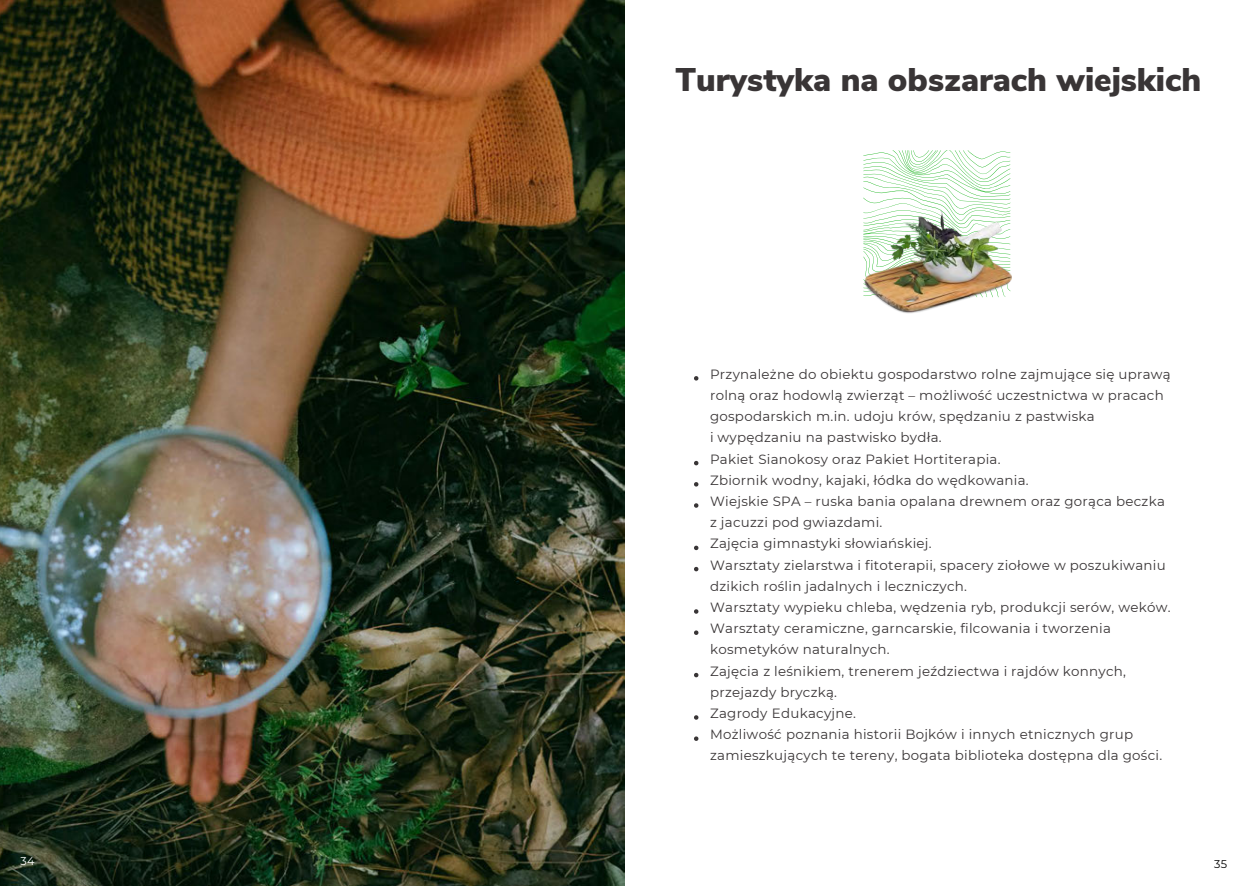
<style>
.page{position:relative;width:1248px;height:886px;background:#fff}
.page>*{position:absolute;margin:0;border:0;box-sizing:border-box;transform-origin:0 0}
.t1{font:900 32.75px "Nunito Sans";color:#393536}
.t2{font:13.38px/21.2px "Montserrat";letter-spacing:.02em;color:#393536}
.t3{font:11.25px "Montserrat";color:#fff}
.t4{font:11.25px "Montserrat";color:#000}
</style>
<div class="page">
<img style="left:0;top:0;width:624px;height:886px">
<svg style="left:863px;top:150px;width:147px;height:146px"></svg>
<img style="left:864px;top:210px;width:147px;height:103px">
<svg style="left:694px;top:376px;width:4px;height:4px"></svg>
<svg style="left:694px;top:461px;width:4px;height:4px"></svg>
<svg style="left:694px;top:482px;width:4px;height:4px"></svg>
<svg style="left:694px;top:503px;width:4px;height:5px"></svg>
<svg style="left:694px;top:546px;width:4px;height:4px"></svg>
<svg style="left:694px;top:567px;width:4px;height:4px"></svg>
<svg style="left:694px;top:609px;width:4px;height:5px"></svg>
<svg style="left:694px;top:630px;width:4px;height:5px"></svg>
<svg style="left:694px;top:673px;width:4px;height:4px"></svg>
<svg style="left:694px;top:715px;width:4px;height:5px"></svg>
<svg style="left:694px;top:736px;width:4px;height:5px"></svg>
<h1 class="t1" style="left:675px;top:55px;width:527px">Turystyka na obszarach wiejskich</h1>
<p class="t2" style="left:710px;top:363px;width:462px">Przynależne do obiektu gospodarstwo rolne zajmujące się uprawą rolną oraz hodowlą zwierząt – możliwość uczestnictwa w pracach gospodarskich m.in. udoju krów, spędzaniu z pastwiska<br>i wypędzaniu na pastwisko bydła.<br>Pakiet Sianokosy oraz Pakiet Hortiterapia.<br>Zbiornik wodny, kajaki, łódka do wędkowania.<br>Wiejskie SPA – ruska bania opalana drewnem oraz gorąca beczka z jacuzzi pod gwiazdami.<br>Zajęcia gimnastyki słowiańskiej.<br>Warsztaty zielarstwa i fitoterapii, spacery ziołowe w poszukiwaniu dzikich roślin jadalnych i leczniczych.<br>Warsztaty wypieku chleba, wędzenia ryb, produkcji serów, weków.<br>Warsztaty ceramiczne, garncarskie, filcowania i tworzenia kosmetyków naturalnych.<br>Zajęcia z leśnikiem, trenerem jeździectwa i rajdów konnych, przejazdy bryczką.<br>Zagrody Edukacyjne.<br>Możliwość poznania historii Bojków i innych etnicznych grup zamieszkujących te tereny, bogata biblioteka dostępna dla gości.</p>
<p class="t3" style="left:21px;top:854px;width:15px">34</p>
<p class="t4" style="left:1213px;top:857px;width:14px">35</p>
</div>
